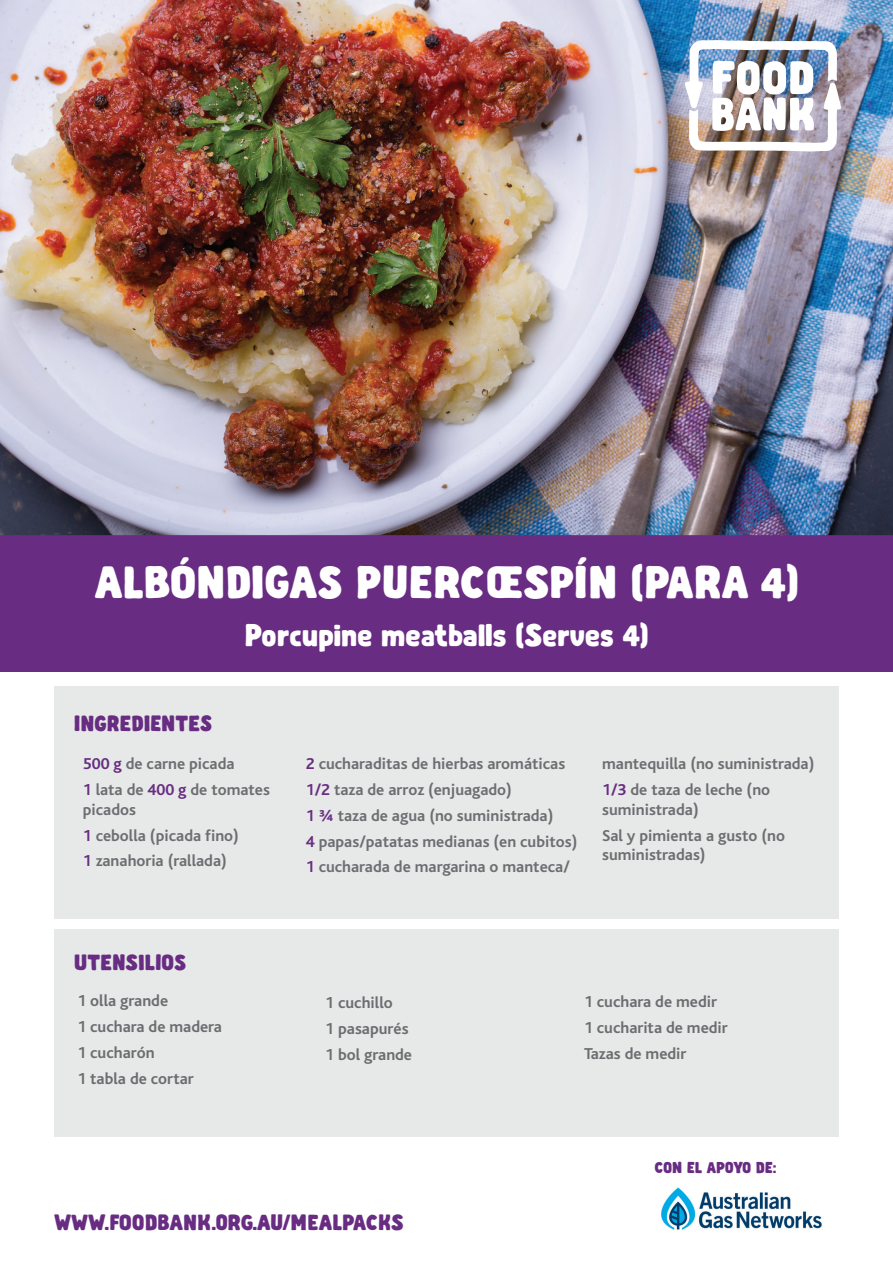
<style>
.page{position:relative;width:893px;height:1263px;background:#fff}
.page>*{position:absolute;margin:0;border:0;box-sizing:border-box;transform-origin:0 0}
.t1{font:43.5px "Abraham";color:#fff}
.t2{font:30px "Abraham";color:#fff}
.t3{font:21px "Abraham";color:#682d82}
.t4{font:700 16.5px/25.8px "Bliss";color:#6d6e71}
.t5{font:700 16.5px/25.8px "Bliss";color:#6c6d70}
.t6{font:15px "Abraham";letter-spacing:-.02em;color:#682d82}
.s1{color:#692d82}
</style>
<div class="page">
<div style="left:54px;top:686px;width:785px;height:232px;background:#e6e9e8"></div>
<div style="left:54px;top:929px;width:785px;height:207px;background:#e6e9e8"></div>
<img style="left:0;top:0;width:893px;height:535px">
<img style="left:685px;top:37px;width:172px;height:115px">
<img style="left:661px;top:1187px;width:161px;height:43px">
<div style="left:0;top:535px;width:893px;height:137px;background:#682d82"></div>
<h1 class="t1" style="left:95px;top:556px;width:705px">ALBÓNDIGAS PUERCOESPÍN (PARA 4)</h1>
<h2 class="t2" style="left:244px;top:617px;width:406px">Porcupine meatballs (Serves 4)</h2>
<p class="t3" style="left:74px;top:711px;width:140px">INGREDIENTES</p>
<p class="t4" style="left:83px;top:751px;width:189px"><span class="s1">500 g</span> de carne picada<br><span class="s1">1</span> lata de <span class="s1">400 g</span> de tomates</p>
<p class="t4" style="left:83px;top:797px;width:158px">picados<br><span class="s1">1</span> cebolla (picada fino)<br><span class="s1">1</span> zanahoria (rallada)</p>
<p class="t4" style="left:306px;top:751px;width:273px"><span class="s1">2</span> cucharaditas de hierbas aromáticas <span class="s1">1/2</span> taza de arroz (enjuagado)<br><span class="s1">1 ¾</span> taza de agua (no suministrada)<br><span class="s1">4</span> papas/patatas medianas (en cubitos)<br><span class="s1">1</span> cucharada de margarina o manteca/</p>
<p class="t4" style="left:602px;top:751px;width:214px">mantequilla (no suministrada)<br><span class="s1">1/3</span> de taza de leche (no</p>
<p class="t4" style="left:602px;top:797px;width:184px">suministrada)<br>Sal y pimienta a gusto (no</p>
<p class="t4" style="left:602px;top:842px;width:105px">suministradas)</p>
<p class="t3" style="left:74px;top:949px;width:114px">UTENSILIOS</p>
<p class="t5" style="left:77px;top:988px;width:146px">1 olla grande<br>1 cuchara de madera<br>1 cucharón<br>1 tabla de cortar</p>
<p class="t5" style="left:325px;top:990px;width:88px">1 cuchillo<br>1 pasapurés<br>1 bol grande</p>
<p class="t5" style="left:584px;top:989px;width:145px">1 cuchara de medir<br>1 cucharita de medir<br>Tazas de medir</p>
<p class="t3" style="left:54px;top:1210px;width:351px">WWW.FOODBANK.ORG.AU/MEALPACKS</p>
<p class="t6" style="left:654px;top:1158px;width:124px">CON EL APOYO DE:</p>
</div>
